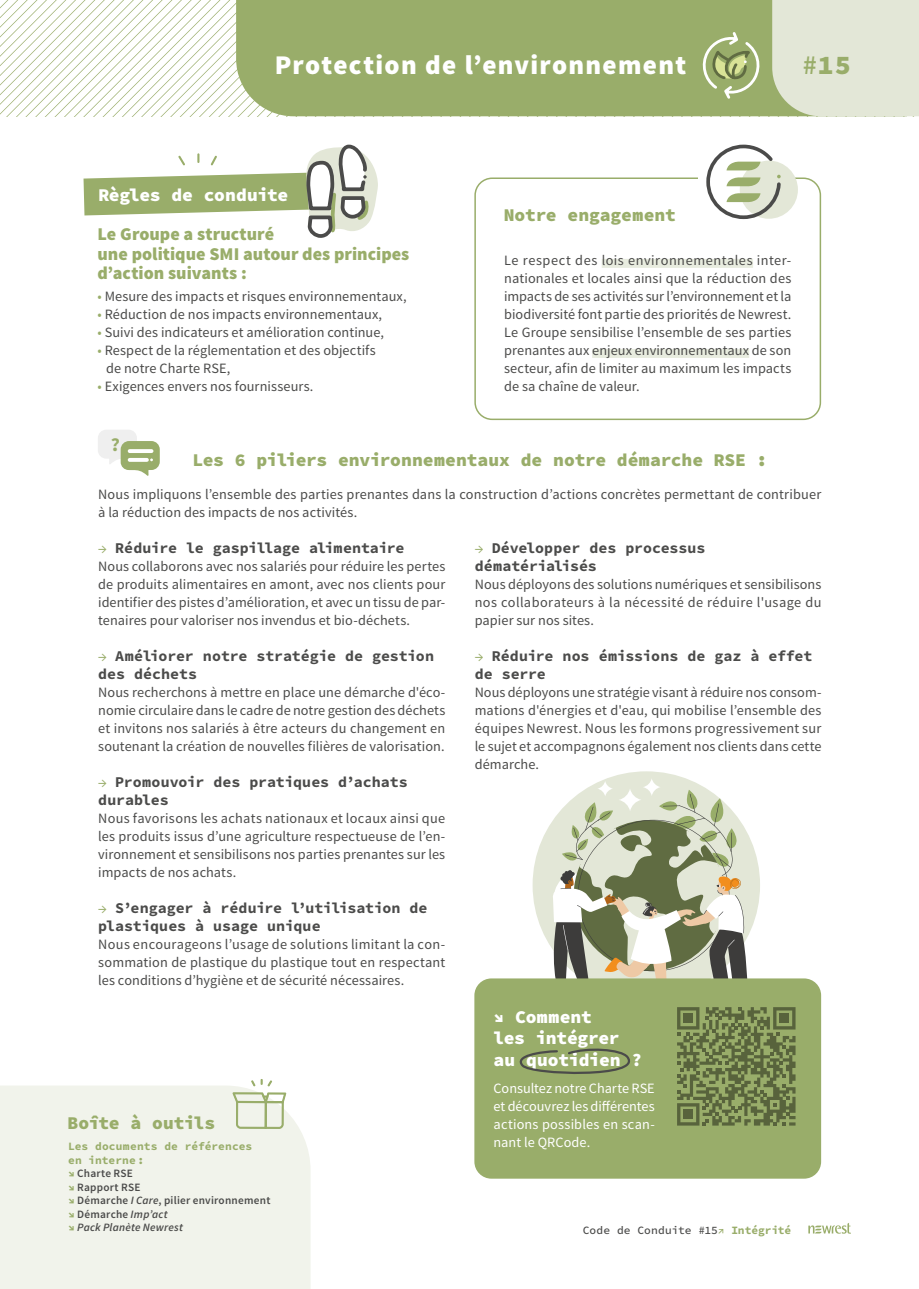
<style>
.page{position:relative;width:919px;height:1289px;background:#fff}
.page>*{position:absolute;margin:0;border:0;box-sizing:border-box;transform-origin:0 0}
.t1{font:900 27px "Source Sans Pro";letter-spacing:.05em;color:#fff}
.t2{font:27px "Source Code Variable";color:#99ad6a}
.t3{font:18.75px "Source Code Variable";color:#99ad6a}
.Chapeaux___Titres_-_FR{font:18px "Source Code Variable";letter-spacing:-.01em;color:#99ad6a}
.Chapeaux___Titres_-_FR-2{font:900 18px/19.5px "Source Sans Pro";color:#99ad6a}
.Chapeaux___Titres_-_FR-3{font:18px/21.6px "Source Code Variable";letter-spacing:-.015em;color:#fff}
.Courant_-_FR{font:15px/18px "Source Code Variable";letter-spacing:-.01em;color:#4b4b4a}
.Courant_-_FR-2{font:14.25px/18px "Source Sans Pro";letter-spacing:.005em;color:#4b4b4a;text-align:justify}
.Courant_-_FR____sans_retrait{font:14.25px/18px "Source Sans Pro";letter-spacing:.01em;color:#4b4b4a}
.Courant_-_FR-3{font:14.25px/18px "Source Sans Pro";letter-spacing:.005em;color:#fff;text-align:justify}
.Courant_-_FR____sans_retrait-2{font:600 11.25px/13.5px "Source Sans Pro";letter-spacing:.02em;color:#4b4b4a}
.Courant_-_FR____sans_retrait-3{font:11.25px/13.5px "Source Code Variable";letter-spacing:.01em;color:#99ad6a}
.t4{font:11.25px "Source Code Variable";letter-spacing:.005em;color:#4b4b4a}
.Courant_-_FR____sans_retrait-4{font:italic 600 11.25px "Source Sans Pro";letter-spacing:.015em;color:#4b4b4a}
.s1{color:#99ad6a}
.s2{font-size:14.25px;color:#99ad6a}
.s3{font-family:"Source Code Variable";font-weight:400;color:#99ad6a}
.s4{font-style:italic}
.s5{font-family:"Source Code Variable";font-weight:400;font-style:normal;color:#99ad6a}
</style>
<div class="page">
<svg style="left:0;top:0;width:236px;height:116px"></svg>
<div style="left:0;top:1086px;width:310px;height:202px;background:#f1f3eb"></div>
<div style="left:236px;top:0;width:536px;height:116px;background:#99ad6a"></div>
<div style="left:772px;top:0;width:146px;height:116px;background:#e3e7d7"></div>
<svg style="left:98px;top:430px;width:62px;height:46px"></svg>
<div style="left:474px;top:177px;width:347px;height:243px;border:2px solid #99ad6a;border-radius:17px"></div>
<div style="left:697px;top:166px;width:88px;height:55px;background:#fff"></div>
<div style="left:739px;top:161px;width:58px;height:58px;background:#e3e7d7;border-radius:50%"></div>
<svg style="left:706px;top:144px;width:76px;height:76px"></svg>
<svg style="left:532px;top:771px;width:228px;height:207px"></svg>
<svg style="left:642px;top:778px;width:18px;height:18px"></svg>
<svg style="left:597px;top:780px;width:16px;height:16px"></svg>
<div style="left:618px;top:788px;width:23px;height:23px;background:#e3e7d7;border-radius:11px"></div>
<svg style="left:549px;top:789px;width:198px;height:189px"></svg>
<div style="left:474px;top:978px;width:347px;height:200px;background:#99ad6a;border-radius:17px"></div>
<svg style="left:677px;top:1007px;width:118px;height:118px"></svg>
<div style="left:683px;top:1013px;width:10px;height:10px;background:#58633c"></div>
<div style="left:779px;top:1013px;width:10px;height:10px;background:#58633c"></div>
<div style="left:683px;top:1109px;width:10px;height:10px;background:#58633c"></div>
<svg style="left:519px;top:1048px;width:111px;height:26px"></svg>
<div style="left:601px;top:259px;width:152px;height:9px;background:#e8ecdf"></div>
<div style="left:592px;top:349px;width:157px;height:9px;background:#e8ecdf"></div>
<svg style="left:83px;top:116px;width:295px;height:122px"></svg>
<svg style="left:232px;top:1079px;width:55px;height:209px;background:#edf0e5"></svg>
<svg style="left:700px;top:30px;width:61px;height:71px;background:#a4b57b"></svg>
<svg style="left:808px;top:1223px;width:42px;height:10px"></svg>
<p class="t1" style="left:275px;top:47px;width:413px">Protection de l’environnement</p>
<p class="t2" style="left:801px;top:45px;width:50px">#15</p>
<p class="Chapeaux___Titres_-_FR-3" style="left:98px;top:185px;width:191px">Règles de conduite</p>
<p class="Chapeaux___Titres_-_FR-2" style="left:97px;top:225px;width:313px">Le Groupe a structuré<br>une politique SMI autour des principes d’action suivants :</p>
<p class="Courant_-_FR-2" style="left:97px;top:287px;width:311px"><span class="s1">•</span> Mesure des impacts et risques environnementaux,</p>
<p class="Courant_-_FR-2" style="left:97px;top:305px;width:286px"><span class="s1">•</span> Réduction de nos impacts environnementaux,</p>
<p class="Courant_-_FR-2" style="left:97px;top:323px;width:288px"><span class="s1">•</span> Suivi des indicateurs et amélioration continue,</p>
<p class="Courant_-_FR-2" style="left:106px;top:341px;width:271px;text-indent:-9px"><span class="s1">•</span> Respect de la réglementation et des objectifs de notre Charte RSE,</p>
<p class="Courant_-_FR-2" style="left:97px;top:377px;width:217px"><span class="s1">•</span> Exigences envers nos fournisseurs.</p>
<p class="Chapeaux___Titres_-_FR" style="left:504px;top:202px;width:174px">Notre engagement</p>
<p class="Courant_-_FR-2" style="left:504px;top:251px;width:289px">Le respect des lois environnementales inter&shy;nationales et locales ainsi que la réduction des impacts de ses activités sur l’environnement et la biodiversité font partie des priorités de Newrest.</p>
<p class="Courant_-_FR-2" style="left:504px;top:323px;width:289px">Le Groupe sensibilise l’ensemble de ses parties prenantes aux enjeux environnementaux de son secteur, afin de limiter au maximum les impacts de sa chaîne de valeur.</p>
<p class="t3" style="left:110px;top:431px;width:13px">?</p>
<p class="Chapeaux___Titres_-_FR" style="left:192px;top:447px;width:576px">Les 6 piliers environnementaux de notre démarche RSE :</p>
<p class="Courant_-_FR____sans_retrait" style="left:98px;top:485px;width:724px">Nous impliquons l’ensemble des parties prenantes dans la construction d’actions concrètes permettant de contribuer à la réduction des impacts de nos activités.</p>
<p class="Courant_-_FR" style="left:98px;top:539px;width:308px"><span class="s2">→</span> Réduire le gaspillage alimentaire</p>
<p class="Courant_-_FR-2" style="left:98px;top:557px;width:348px">Nous collaborons avec nos salariés pour réduire les pertes de produits alimentaires en amont, avec nos clients pour identifier des pistes d’amélioration, et avec un tissu de par&shy;tenaires pour valoriser nos invendus et bio-déchets.</p>
<p class="Courant_-_FR" style="left:98px;top:647px;width:337px"><span class="s2">→</span> Améliorer notre stratégie de gestion des déchets</p>
<p class="Courant_-_FR-2" style="left:98px;top:683px;width:348px">Nous recherchons à mettre en place une démarche d'éco&shy;nomie circulaire dans le cadre de notre gestion des déchets et invitons nos salariés à être acteurs du changement en soutenant la création de nouvelles filières de valorisation.</p>
<p class="Courant_-_FR" style="left:98px;top:773px;width:311px"><span class="s2">→</span> Promouvoir des pratiques d’achats durables</p>
<p class="Courant_-_FR-2" style="left:98px;top:809px;width:348px">Nous favorisons les achats nationaux et locaux ainsi que les produits issus d’une agriculture respectueuse de l’en&shy;vironnement et sensibilisons nos parties prenantes sur les impacts de nos achats.</p>
<p class="Courant_-_FR" style="left:98px;top:899px;width:331px"><span class="s2">→</span> S’engager à réduire l’utilisation de plastiques à usage unique</p>
<p class="Courant_-_FR-2" style="left:98px;top:935px;width:348px">Nous encourageons l’usage de solutions limitant la con&shy;sommation de plastique du plastique tout en respectant les conditions d’hygiène et de sécurité nécessaires.</p>
<p class="Chapeaux___Titres_-_FR" style="left:68px;top:1109px;width:149px">Boîte à outils</p>
<p class="Courant_-_FR____sans_retrait-3" style="left:68px;top:1139px;width:186px">Les documents de références en interne:</p>
<p class="Courant_-_FR____sans_retrait-2" style="left:68px;top:1166px;width:66px"><span class="s3">↘</span> Charte RSE</p>
<p class="Courant_-_FR____sans_retrait-2" style="left:68px;top:1180px;width:74px"><span class="s3">↘</span> Rapport RSE</p>
<p class="Courant_-_FR____sans_retrait-2" style="left:68px;top:1193px;width:204px"><span class="s3">↘</span> Démarche <span class="s4">I Care</span>, pilier environnement <span class="s3">↘</span> Démarche <span class="s4">Imp’act</span></p>
<p class="Courant_-_FR____sans_retrait-4" style="left:68px;top:1220px;width:116px"><span class="s5">↘</span> Pack Planète Newrest</p>
<p class="Courant_-_FR" style="left:474px;top:539px;width:232px"><span class="s2">→</span> Développer des processus dématérialisés</p>
<p class="Courant_-_FR-2" style="left:474px;top:575px;width:348px">Nous déployons des solutions numériques et sensibilisons nos collaborateurs à la nécessité de réduire l'usage du papier sur nos sites.</p>
<p class="Courant_-_FR" style="left:474px;top:647px;width:339px"><span class="s2">→</span> Réduire nos émissions de gaz à effet de serre</p>
<p class="Courant_-_FR-2" style="left:474px;top:683px;width:348px">Nous déployons une stratégie visant à réduire nos consom&shy;mations d'énergies et d'eau, qui mobilise l’ensemble des équipes Newrest. Nous les formons progressivement sur le sujet et accompagnons également nos clients dans cette démarche.</p>
<p class="Chapeaux___Titres_-_FR-3" style="left:493px;top:1006px;width:150px">↘ Comment<br>les intégrer au quotidien ?</p>
<p class="Courant_-_FR-3" style="left:493px;top:1079px;width:163px">Consultez notre Charte RSE et découvrez les différentes actions possibles en scan&shy;nant le QRCode.</p>
<p class="t4" style="left:582px;top:1221px;width:210px">Code de Conduite #15<span class="s1">↗ Intégrité</span></p>
</div>
